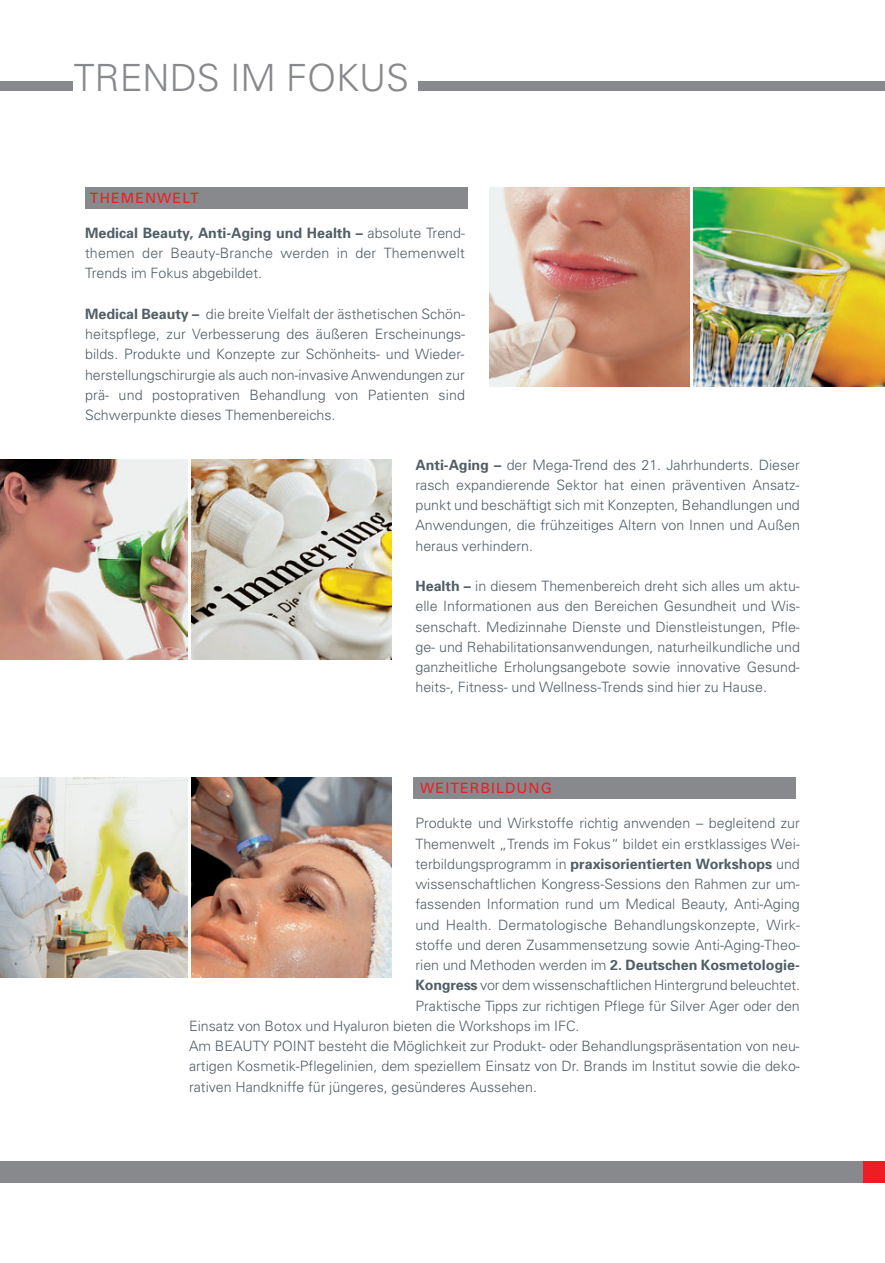
<style>
.page{position:relative;width:885px;height:1263px;background:#fff}
.page>*{position:absolute;margin:0;border:0;box-sizing:border-box;transform-origin:0 0}
.t1{font:300 37.5px "Univers";color:#87898c}
.t2{font:300 14.25px/20.2px "Univers";color:#525e65;text-align:justify}
.t3{font:700 14.25px "Univers";color:#525e65}
.t4{font:14.25px "Univers";letter-spacing:.075em;color:#ee1d23}
.s1{font-weight:700}
.s2{font-weight:300}
</style>
<div class="page">
<div style="left:418px;top:81px;width:466px;height:9px;background:#87898c"></div>
<div style="left:85px;top:187px;width:383px;height:21px;background:#87898c"></div>
<img style="left:489px;top:187px;width:200px;height:200px">
<img style="left:693px;top:187px;width:191px;height:200px">
<div style="left:412px;top:777px;width:383px;height:22px;background:#87898c"></div>
<img style="left:0;top:777px;width:187px;height:200px">
<img style="left:191px;top:459px;width:200px;height:200px">
<img style="left:0;top:459px;width:187px;height:200px">
<img style="left:191px;top:777px;width:200px;height:200px">
<svg style="left:884px;top:1161px;width:1px;height:21px"></svg>
<div style="left:0;top:1161px;width:884px;height:21px;background:#87898c"></div>
<div style="left:863px;top:1161px;width:21px;height:21px;background:#ee1d23"></div>
<div style="left:0;top:81px;width:72px;height:9px;background:#87898c"></div>
<h1 class="t1" style="left:74px;top:64px;width:337px">TRENDS IM FOKUS</h1>
<p class="t4" style="left:90px;top:192px;width:111px">THEMENWELT</p>
<p class="t2" style="left:85px;top:224px;width:381px"><span class="s1">Medical Beauty, Anti-Aging und Health –</span> absolute Trend&shy;themen der Beauty-Branche werden in der Themenwelt Trends im Fokus abgebildet.</p>
<p class="t2" style="left:85px;top:305px;width:381px"><span class="s1">Medical Beauty –</span> die breite Vielfalt der ästhetischen Schön&shy;heitspflege, zur Verbesserung des äußeren Erscheinungs&shy;bilds. Produkte und Konzepte zur Schönheits- und Wieder&shy;herstellungschirurgie als auch non-invasive Anwendungen zur prä- und postoprativen Behandlung von Patienten sind Schwerpunkte dieses Themenbereichs.</p>
<p class="t2" style="left:415px;top:456px;width:386px"><span class="s1">Anti-Aging –</span> der Mega-Trend des 21. Jahrhunderts. Dieser rasch expandierende Sektor hat einen präventiven Ansatz&shy;punkt und beschäftigt sich mit Konzepten, Behandlungen und Anwendungen, die frühzeitiges Altern von Innen und Außen heraus verhindern.</p>
<p class="t2" style="left:415px;top:577px;width:386px"><span class="s1">Health –</span> in diesem Themenbereich dreht sich alles um aktu&shy;elle Informationen aus den Bereichen Gesundheit und Wis&shy;senschaft. Medizinnahe Dienste und Dienstleistungen, Pfle&shy;ge- und Rehabilitationsanwendungen, naturheilkundliche und ganzheitliche Erholungsangebote sowie innovative Gesund&shy;heits-, Fitness- und Wellness-Trends sind hier zu Hause.</p>
<p class="t4" style="left:420px;top:783px;width:133px">WEITERBILDUNG</p>
<p class="t2" style="left:415px;top:814px;width:386px">Produkte und Wirkstoffe richtig anwenden – begleitend zur</p>
<p class="t2" style="left:415px;top:835px;width:386px">Themenwelt „Trends im Fokus“ bildet ein erstklassiges Wei-</p>
<p class="t3" style="left:415px;top:858px;width:386px"><span class="s2">terbildungsprogramm in</span> praxisorientierten Workshops <span class="s2">und</span></p>
<p class="t2" style="left:415px;top:875px;width:386px">wissenschaftlichen Kongress-Sessions den Rahmen zur um-</p>
<p class="t2" style="left:415px;top:895px;width:386px">fassenden Information rund um Medical Beauty, Anti-Aging</p>
<p class="t2" style="left:415px;top:916px;width:386px">und Health. Dermatologische Behandlungskonzepte, Wirk-</p>
<p class="t2" style="left:415px;top:936px;width:386px">stoffe und deren Zusammensetzung sowie Anti-Aging-Theo-</p>
<p class="t3" style="left:415px;top:960px;width:386px"><span class="s2">rien und Methoden werden im</span> 2. Deutschen Kosmetologie-</p>
<p class="t2" style="left:415px;top:976px;width:386px"><span class="s1">Kongress</span> vor dem wissenschaftlichen Hintergrund beleuchtet.</p>
<p class="t2" style="left:415px;top:997px;width:386px">Praktische Tipps zur richtigen Pflege für Silver Ager oder den</p>
<p class="t2" style="left:189px;top:1017px;width:392px">Einsatz von Botox und Hyaluron bieten die Workshops im IFC.</p>
<p class="t2" style="left:189px;top:1037px;width:611px">Am BEAUTY POINT besteht die Möglichkeit zur Produkt- oder Behandlungspräsentation von neu-</p>
<p class="t2" style="left:189px;top:1057px;width:612px">artigen Kosmetik-Pflegelinien, dem speziellem Einsatz von Dr. Brands im Institut sowie die deko-</p>
<p class="t2" style="left:189px;top:1077px;width:349px">rativen Handkniffe für jüngeres, gesünderes Aussehen.</p>
</div>
